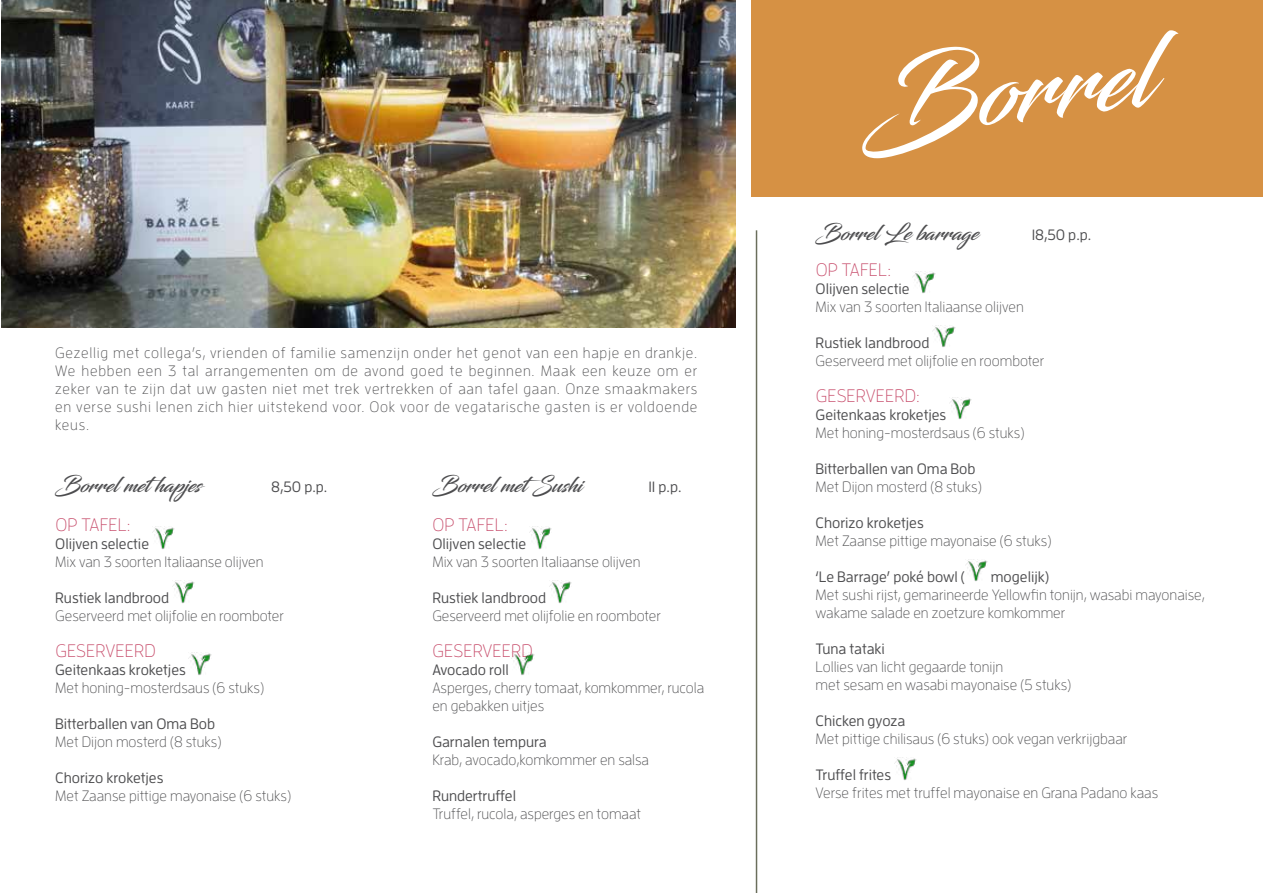
<style>
.page{position:relative;width:1263px;height:893px;background:#fff}
.page>*{position:absolute;margin:0;border:0;box-sizing:border-box;transform-origin:0 0}
.t1{font:98.55px "Blacksword";color:#fff}
.t2{font:21px "Blacksword";color:#4d4d4f}
.t3{font:300 18px "Enzo OT";letter-spacing:.01em;color:#c64968}
.t4{font:300 15px/18px "Enzo OT";color:#4d4d4f}
.t5{font:500 15px "Enzo OT";color:#4d4d4f}
</style>
<div class="page">
<img style="left:152px;top:527px;width:23px;height:22px">
<img style="left:172px;top:581px;width:23px;height:22px">
<img style="left:189px;top:653px;width:22px;height:22px">
<img style="left:1px;top:0;width:735px;height:327px">
<img style="left:913px;top:271px;width:22px;height:22px">
<img style="left:933px;top:325px;width:22px;height:22px">
<img style="left:950px;top:397px;width:22px;height:22px">
<img style="left:966px;top:559px;width:22px;height:22px">
<img style="left:894px;top:757px;width:22px;height:23px">
<img style="left:529px;top:527px;width:23px;height:22px">
<img style="left:549px;top:581px;width:23px;height:22px">
<img style="left:512px;top:653px;width:22px;height:22px">
<hr style="left:756px;top:230px;width:1px;height:663px;background:#525742">
<div style="left:751px;top:0;width:512px;height:197px;background:#d69144"></div>
<p class="t4" style="left:55px;top:343px;width:644px;text-align:justify">Gezellig met collega’s, vrienden of familie samenzijn onder het genot van een hapje en drankje.<br>We hebben een 3 tal arrangementen om de avond goed te beginnen. Maak een keuze om er zeker van te zijn dat uw gasten niet met trek vertrekken of aan tafel gaan. Onze smaakmakers en verse sushi lenen zich hier uitstekend voor. Ook voor de vegatarische gasten is er voldoende keus.</p>
<h2 class="t2" style="left:55px;top:472px;width:148px">Borrel methapjes</h2>
<p class="t5" style="left:271px;top:478px;width:58px">8,50 p.p.</p>
<p class="t3" style="left:55px;top:514px;width:77px">Optafel:</p>
<p class="t5" style="left:55px;top:535px;width:95px">Olijven selectie</p>
<p class="t4" style="left:55px;top:553px;width:210px">Mix van 3 soorten Italiaanse olijven</p>
<p class="t5" style="left:55px;top:589px;width:115px">Rustiek landbrood</p>
<p class="t4" style="left:55px;top:607px;width:230px">Geserveerd met olijfolie en roomboter</p>
<p class="t3" style="left:55px;top:640px;width:100px">Geserveerd</p>
<p class="t5" style="left:55px;top:661px;width:132px">Geitenkaas kroketjes</p>
<p class="t4" style="left:55px;top:679px;width:210px">Met honing-mosterdsaus (6 stuks)</p>
<p class="t5" style="left:55px;top:715px;width:161px">Bitterballen van Oma Bob</p>
<p class="t4" style="left:55px;top:733px;width:168px">Met Dijon mosterd (8 stuks)</p>
<p class="t5" style="left:55px;top:769px;width:110px">Chorizo kroketjes</p>
<p class="t4" style="left:55px;top:787px;width:237px">Met Zaanse pittige mayonaise (6 stuks)</p>
<h2 class="t2" style="left:432px;top:472px;width:152px">Borrel metSushi</h2>
<p class="t5" style="left:648px;top:478px;width:35px">11 p.p.</p>
<p class="t3" style="left:432px;top:514px;width:77px">Optafel:</p>
<p class="t5" style="left:432px;top:535px;width:95px">Olijven selectie</p>
<p class="t4" style="left:432px;top:553px;width:210px">Mix van 3 soorten Italiaanse olijven</p>
<p class="t5" style="left:432px;top:589px;width:115px">Rustiek landbrood</p>
<p class="t4" style="left:432px;top:607px;width:230px">Geserveerd met olijfolie en roomboter</p>
<p class="t3" style="left:432px;top:640px;width:100px">Geserveerd</p>
<p class="t5" style="left:432px;top:661px;width:78px">Avocado roll</p>
<p class="t4" style="left:432px;top:679px;width:274px">Asperges, cherry tomaat, komkommer, rucola en gebakken uitjes</p>
<p class="t5" style="left:432px;top:733px;width:116px">Garnalen tempura</p>
<p class="t4" style="left:432px;top:751px;width:218px">Krab, avocado,komkommer en salsa</p>
<p class="t5" style="left:432px;top:787px;width:85px">Rundertruffel</p>
<p class="t4" style="left:432px;top:805px;width:210px">Truffel, rucola, asperges en tomaat</p>
<h1 class="t1" style="left:850px;top:49px;width:299px;rotate:-7deg">Borrel</h1>
<h2 class="t2" style="left:816px;top:220px;width:165px">Borrel Le barrage</h2>
<p class="t5" style="left:1032px;top:226px;width:61px">18,50 p.p.</p>
<p class="t3" style="left:816px;top:259px;width:77px">Optafel:</p>
<p class="t5" style="left:816px;top:280px;width:95px">Olijven selectie</p>
<p class="t4" style="left:816px;top:297px;width:210px">Mix van 3 soorten Italiaanse olijven</p>
<p class="t5" style="left:816px;top:334px;width:115px">Rustiek landbrood</p>
<p class="t4" style="left:816px;top:351px;width:230px">Geserveerd met olijfolie en roomboter</p>
<p class="t3" style="left:816px;top:385px;width:106px">Geserveerd:</p>
<p class="t5" style="left:816px;top:406px;width:132px">Geitenkaas kroketjes</p>
<p class="t4" style="left:816px;top:423px;width:210px">Met honing-mosterdsaus (6 stuks)</p>
<p class="t5" style="left:816px;top:460px;width:161px">Bitterballen van Oma Bob</p>
<p class="t4" style="left:816px;top:477px;width:168px">Met Dijon mosterd (8 stuks)</p>
<p class="t5" style="left:816px;top:514px;width:110px">Chorizo kroketjes</p>
<p class="t4" style="left:816px;top:531px;width:237px">Met Zaanse pittige mayonaise (6 stuks)</p>
<p class="t5" style="left:816px;top:568px;width:151px">‘Le Barrage’ poké bowl (</p>
<p class="t5" style="left:991px;top:568px;width:60px">mogelijk)</p>
<p class="t4" style="left:816px;top:585px;width:391px">Met sushi rijst, gemarineerde Yellowfin tonijn, wasabi mayonaise, wakame salade en zoetzure komkommer</p>
<p class="t5" style="left:816px;top:640px;width:71px">Tuna tataki</p>
<p class="t4" style="left:816px;top:657px;width:257px">Lollies van licht gegaarde tonijn<br>met sesam en wasabi mayonaise (5 stuks)</p>
<p class="t5" style="left:816px;top:712px;width:91px">Chicken gyoza</p>
<p class="t4" style="left:816px;top:729px;width:313px">Met pittige chilisaus (6 stuks) ook vegan verkrijgbaar</p>
<p class="t5" style="left:816px;top:766px;width:77px">Truffel frites</p>
<p class="t4" style="left:816px;top:783px;width:344px">Verse frites met truffel mayonaise en Grana Padano kaas</p>
</div>
